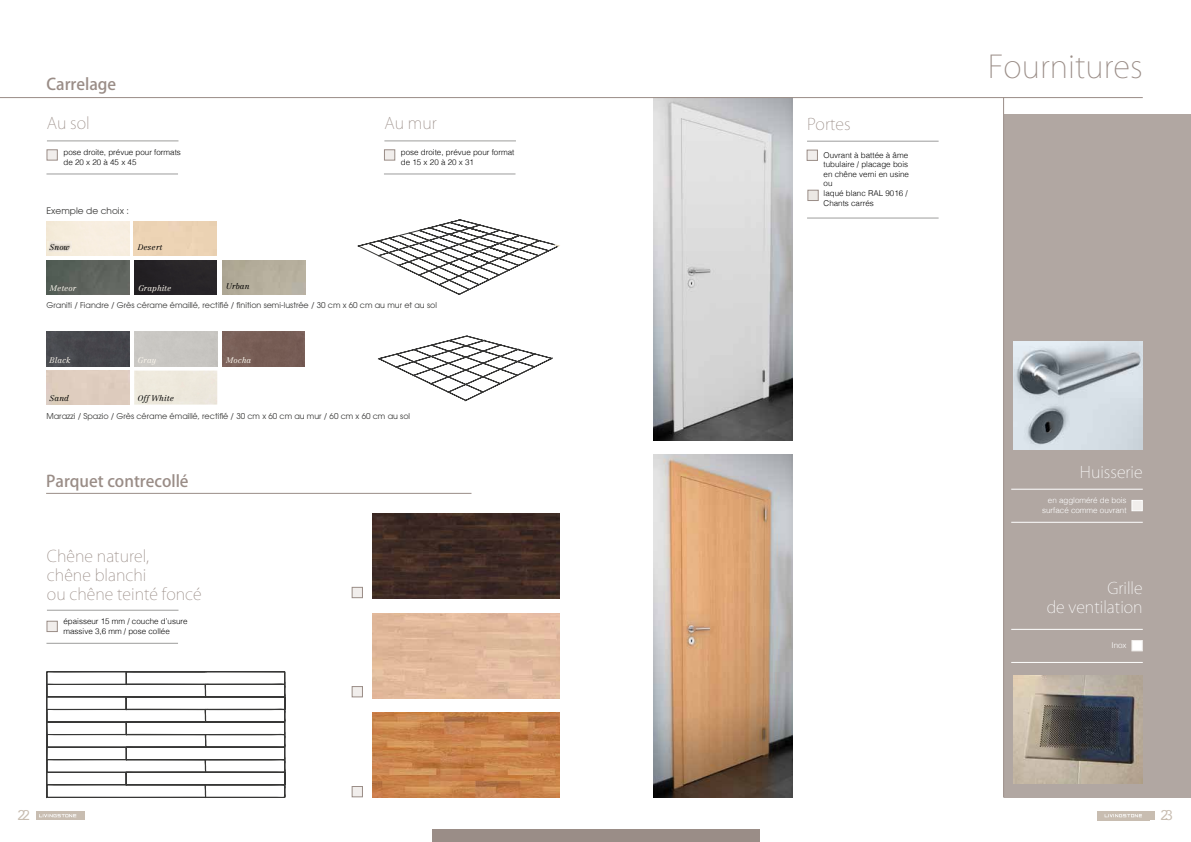
<style>
.page{position:relative;width:1191px;height:842px;background:#fff}
.page>*{position:absolute;margin:0;border:0;box-sizing:border-box;transform-origin:0 0}
.t1{font:200 31px "Koz Go Pr 6 N";color:#9a8d87}
.t2{font:200 16px/19.2px "Koz Go Pr 6 N";color:#9a8d87}
.t3{font:200 16px/19.2px "Koz Go Pr 6 N";color:#fff;text-align:right}
.t4{font:500 16px "Koz Go Pr 6 N";color:#9a8d87}
.t5{font:14px "Avenir";color:#c8bdb1}
.t6{font:9px "Avant Garde";color:#373736}
.t7{font:300 8px/9.6px "Helvetica";color:#000}
.t8{font:8px "Avant Garde";color:#373736}
.t9{font:300 8px/9.6px "Helvetica";color:#fff;text-align:right}
.t10{font:italic 300 8px "Centennial LT Std";color:#fcf7ee}
.t11{font:italic 300 8px "Centennial LT Std";color:#000}
</style>
<div class="page">
<div style="left:36px;top:811px;width:43px;height:9px;background:#c8bdb1"></div>
<svg style="left:1150px;top:811px;width:5px;height:9px"></svg>
<svg style="left:39px;top:811px;width:46px;height:9px"></svg>
<div style="left:1097px;top:811px;width:52px;height:9px;background:#c8bdb1"></div>
<svg style="left:1104px;top:814px;width:38px;height:3px"></svg>
<div style="left:1004px;top:114px;width:187px;height:683px;background:#b1a7a2"></div>
<svg style="left:46px;top:642px;width:240px;height:156px"></svg>
<img style="left:372px;top:513px;width:187px;height:85px">
<img style="left:372px;top:713px;width:187px;height:85px">
<img style="left:1013px;top:342px;width:129px;height:108px">
<img style="left:653px;top:455px;width:139px;height:343px">
<img style="left:653px;top:98px;width:139px;height:342px">
<div style="left:46px;top:332px;width:84px;height:34px;background:#47474c"></div>
<div style="left:222px;top:332px;width:83px;height:34px;background:#785e56"></div>
<img style="left:48px;top:242px;width:24px;height:10px">
<div style="left:134px;top:261px;width:83px;height:34px;background:#262327"></div>
<img style="left:46px;top:261px;width:83px;height:34px">
<svg style="left:357px;top:219px;width:203px;height:76px"></svg>
<svg style="left:378px;top:335px;width:174px;height:66px"></svg>
<img style="left:1013px;top:676px;width:129px;height:108px">
<hr style="left:0;top:97px;width:1142px;height:1px;background:#9a8d87">
<hr style="left:46px;top:493px;width:425px;height:1px;background:#9a8d87">
<hr style="left:1003px;top:97px;width:1px;height:700px;background:#9a8d87">
<div style="left:433px;top:829px;width:327px;height:13px;background:#9a8d87"></div>
<hr style="left:384px;top:141px;width:132px;height:1px;background:#9d9d9c">
<hr style="left:384px;top:174px;width:131px;height:1px;background:#9d9d9c">
<div style="left:384px;top:149px;width:11px;height:12px;background:#f1eeec;border:1px solid #9a8d87"></div>
<hr style="left:47px;top:141px;width:131px;height:1px;background:#9d9d9c">
<hr style="left:46px;top:174px;width:132px;height:1px;background:#9d9d9c">
<div style="left:46px;top:149px;width:12px;height:12px;background:#f1eeec;border:1px solid #9a8d87"></div>
<hr style="left:47px;top:610px;width:131px;height:1px;background:#9d9d9c">
<hr style="left:46px;top:643px;width:132px;height:1px;background:#9d9d9c">
<div style="left:46px;top:621px;width:12px;height:11px;background:#f1eeec;border:1px solid #9a8d87"></div>
<hr style="left:1011px;top:489px;width:131px;height:1px;background:#fff">
<hr style="left:1011px;top:522px;width:131px;height:1px;background:#fff">
<div style="left:1131px;top:500px;width:11px;height:11px;background:#f1eeec;border:1px solid #fff"></div>
<hr style="left:1011px;top:629px;width:131px;height:1px;background:#fff">
<hr style="left:1011px;top:662px;width:131px;height:1px;background:#fff">
<div style="left:1131px;top:640px;width:11px;height:11px;background:#fff;border:1px solid #f1eeec"></div>
<hr style="left:807px;top:141px;width:131px;height:1px;background:#9d9d9c">
<hr style="left:807px;top:218px;width:131px;height:1px;background:#9d9d9c">
<div style="left:806px;top:150px;width:12px;height:11px;background:#f1eeec;border:1px solid #9a8d87"></div>
<div style="left:807px;top:190px;width:11px;height:11px;background:#ebe8e4;border:1px solid #9a8d87"></div>
<div style="left:351px;top:587px;width:12px;height:11px;background:#f1eeec;border:1px solid #9a8d87"></div>
<div style="left:351px;top:686px;width:12px;height:11px;background:#f1eeec;border:1px solid #9a8d87"></div>
<div style="left:351px;top:786px;width:12px;height:11px;background:#f1eeec;border:1px solid #9a8d87"></div>
<h2 class="t4" style="left:46px;top:75px;width:71px">Carrelage</h2>
<h2 class="t2" style="left:47px;top:114px;width:44px">Au sol</h2>
<p class="t7" style="left:63px;top:147px;width:119px">pose droite, prévue pour formats de 20 x 20 à 45 x 45</p>
<p class="t6" style="left:46px;top:206px;width:84px">Exemple de choix :</p>
<p class="t11" style="left:50px;top:242px;width:22px">Snow</p>
<p class="t11" style="left:138px;top:242px;width:26px">Desert</p>
<p class="t10" style="left:50px;top:283px;width:28px">Meteor</p>
<p class="t10" style="left:138px;top:283px;width:35px">Graphite</p>
<p class="t11" style="left:226px;top:281px;width:25px">Urban</p>
<h2 class="t2" style="left:384px;top:114px;width:54px">Au mur</h2>
<p class="t7" style="left:401px;top:147px;width:115px">pose droite, prévue pour format de 15 x 20 à 20 x 31</p>
<p class="t8" style="left:46px;top:300px;width:392px">Graniti / Fiandre / Grès cérame émaillé, rectifié / finition semi-lustrée / 30 cm x 60 cm au mur et au sol</p>
<p class="t10" style="left:50px;top:355px;width:23px">Black</p>
<p class="t10" style="left:138px;top:355px;width:20px">Gray</p>
<p class="t10" style="left:226px;top:355px;width:27px">Mocha</p>
<p class="t11" style="left:50px;top:393px;width:21px">Sand</p>
<p class="t11" style="left:138px;top:393px;width:38px">Off White</p>
<p class="t8" style="left:46px;top:411px;width:365px">Marazzi / Spazio / Grès cérame émaillé, rectifié / 30 cm x 60 cm au mur / 60 cm x 60 cm au sol</p>
<h2 class="t4" style="left:46px;top:472px;width:144px">Parquet contrecollé</h2>
<h2 class="t2" style="left:47px;top:546px;width:156px">Chêne naturel,<br>chêne blanchi<br>ou chêne teinté foncé</h2>
<p class="t7" style="left:63px;top:616px;width:126px">épaisseur 15 mm / couche d’usure massive 3,6 mm / pose collée</p>
<h2 class="t2" style="left:807px;top:115px;width:45px">Portes</h2>
<p class="t7" style="left:823px;top:149px;width:87px">Ouvrant à battée à âme tubulaire / placage bois en chêne verni en usine ou<br>laqué blanc RAL 9016 /<br>Chants carrés</p>
<h1 class="t1" style="left:988px;top:49px;width:156px">Fournitures</h1>
<h2 class="t3" style="left:1079px;top:462px;width:64px">Huisserie</h2>
<p class="t9" style="left:1042px;top:495px;width:86px">en aggloméré de bois surfacé comme ouvrant</p>
<h2 class="t3" style="left:1046px;top:579px;width:98px">Grille<br>de ventilation</h2>
<p class="t9" style="left:1111px;top:639px;width:17px">Inox</p>
<h3 class="t5" style="left:18px;top:804px;width:14px">22</h3>
<h3 class="t5" style="left:1160px;top:804px;width:14px">23</h3>
</div>
